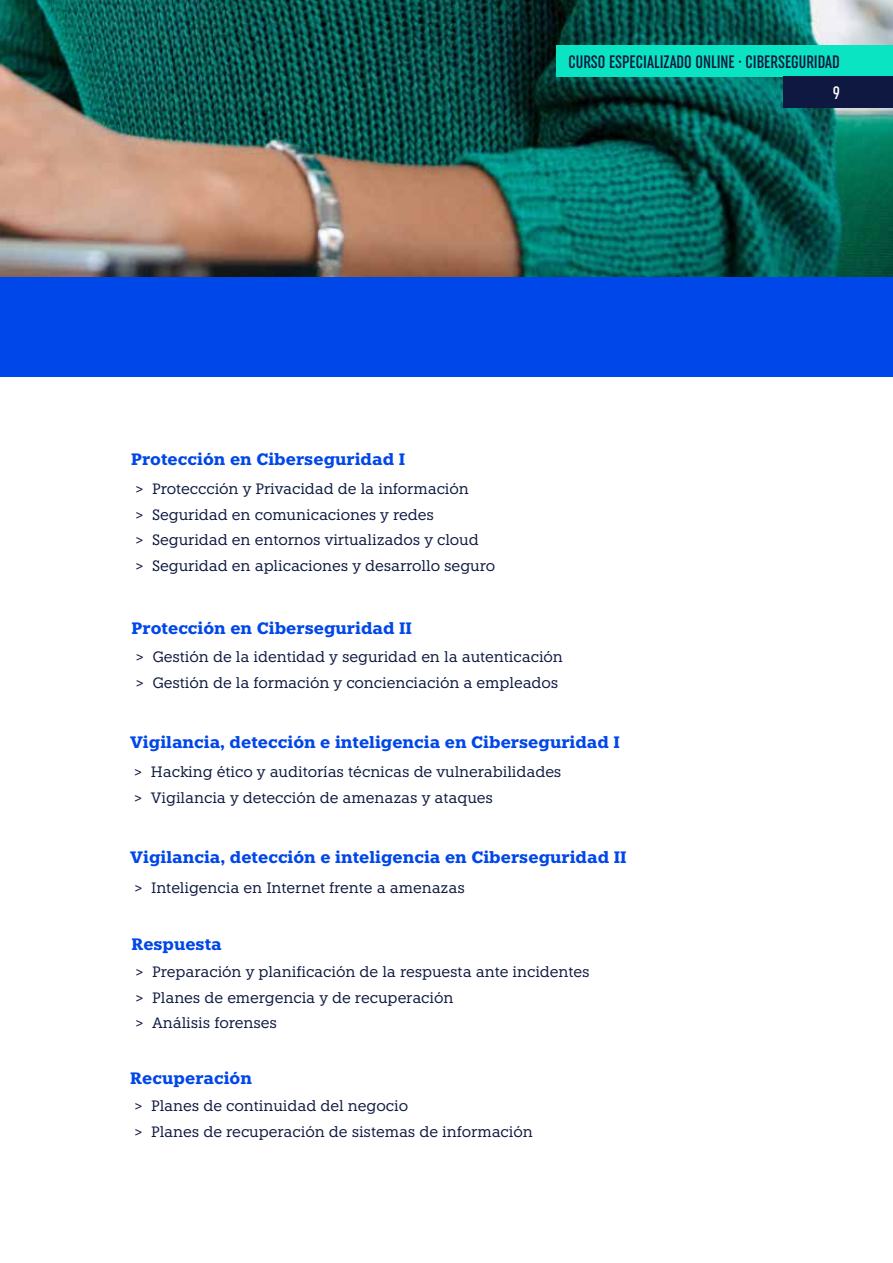
<style>
.page{position:relative;width:893px;height:1263px;background:#fff}
.page>*{position:absolute;margin:0;border:0;box-sizing:border-box;transform-origin:0 0}
.t1{font:500 extra-condensed 18px "Uniform";color:#0e1840}
.t2{font:500 extra-condensed 18px "Uniform";color:#fff}
.t3{font:700 16.5px "Knile";color:#0047e9}
.t4{font:15px/25.5px "Knile";letter-spacing:-.01em;color:#0e1840}
</style>
<div class="page">
<div style="left:0;top:276px;width:893px;height:101px;background:#0047e9"></div>
<img style="left:0;top:0;width:893px;height:276px">
<div style="left:556px;top:45px;width:337px;height:31px;background:#0ae4c3"></div>
<div style="left:783px;top:76px;width:110px;height:31px;background:#0e1840"></div>
<p class="t1" style="left:568px;top:51px;width:273px">CURSO ESPECIALIZADO ONLINE · CIBERSEGURIDAD</p>
<p class="t2" style="left:833px;top:82px;width:9px">9</p>
<p class="t3" style="left:131px;top:449px;width:275px">Protección en Ciberseguridad I</p>
<p class="t4" style="left:135px;top:476px;width:362px">&gt; Proteccción y Privacidad de la información<br>&gt; Seguridad en comunicaciones y redes<br>&gt; Seguridad en entornos virtualizados y cloud<br>&gt; Seguridad en aplicaciones y desarrollo seguro</p>
<p class="t3" style="left:132px;top:617px;width:282px">Protección en Ciberseguridad II</p>
<p class="t4" style="left:135px;top:644px;width:429px">&gt; Gestión de la identidad y seguridad en la autenticación &gt; Gestión de la formación y concienciación a empleados</p>
<p class="t3" style="left:130px;top:731px;width:491px">Vigilancia, detección e inteligencia en Ciberseguridad I</p>
<p class="t4" style="left:134px;top:759px;width:429px">&gt; Hacking ético y auditorías técnicas de vulnerabilidades &gt; Vigilancia y detección de amenazas y ataques</p>
<p class="t3" style="left:130px;top:846px;width:498px">Vigilancia, detección e inteligencia en Ciberseguridad II</p>
<p class="t4" style="left:134px;top:875px;width:332px">&gt; Inteligencia en Internet frente a amenazas</p>
<p class="t3" style="left:131px;top:934px;width:92px">Respuesta</p>
<p class="t4" style="left:135px;top:959px;width:456px">&gt; Preparación y planificación de la respuesta ante incidentes &gt; Planes de emergencia y de recuperación<br>&gt; Análisis forenses</p>
<p class="t3" style="left:130px;top:1068px;width:123px">Recuperación</p>
<p class="t4" style="left:134px;top:1093px;width:400px">&gt; Planes de continuidad del negocio<br>&gt; Planes de recuperación de sistemas de información</p>
</div>
